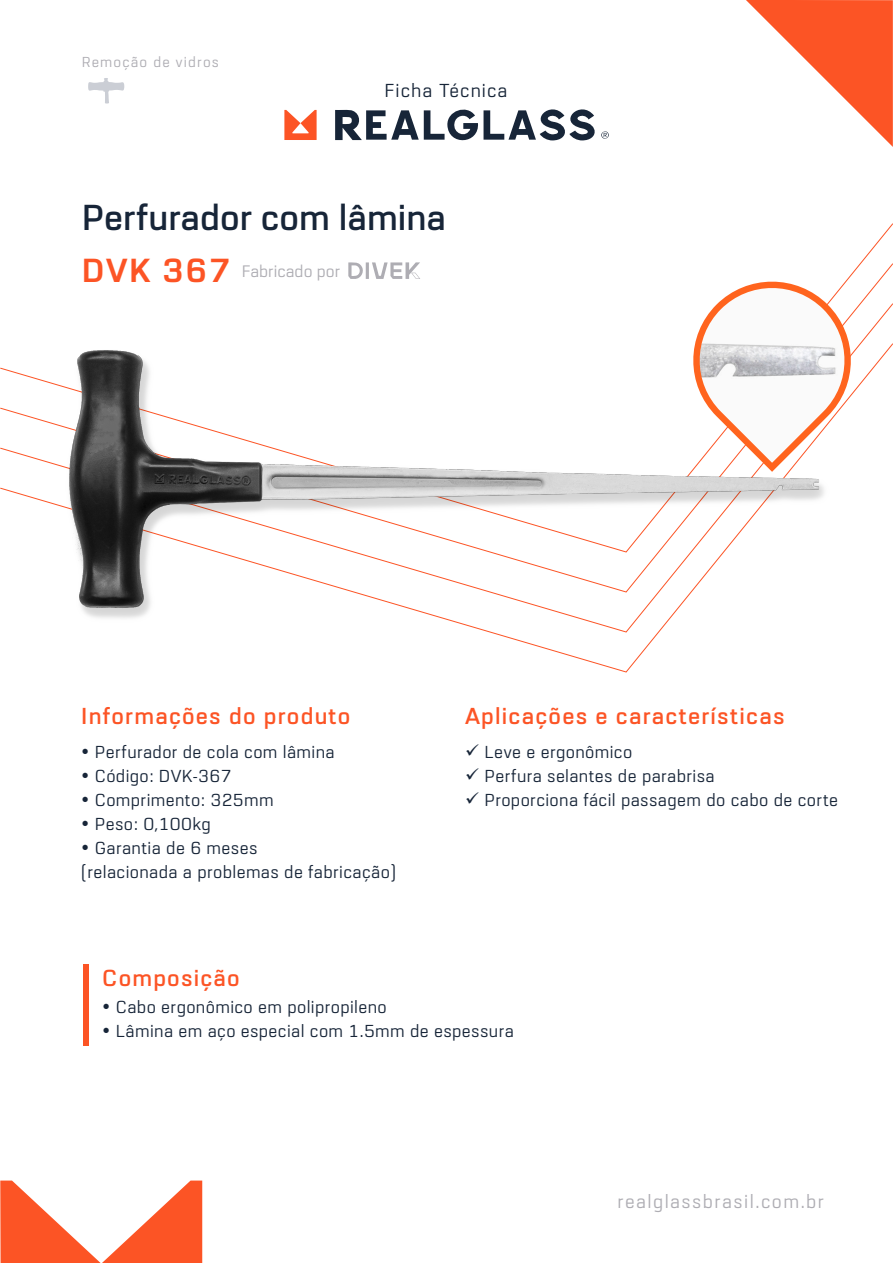
<style>
.page{position:relative;width:893px;height:1263px;background:#fff}
.page>*{position:absolute;margin:0;border:0;box-sizing:border-box;transform-origin:0 0}
.t1{font:600 37.5px "URW Dock";color:#172538}
.t2{font:700 34.65px "URW Dock";letter-spacing:.05em;color:#fc5425}
.t3{font:600 24px "URW Dock";letter-spacing:.05em;color:#fc5425}
.t4{font:19.5px "URW Dock";letter-spacing:.075em;color:#aeadb3}
.t5{font:19.5px "URW Dock";letter-spacing:.05em;color:#172538}
.t6{font:18px/24px "URW Dock";letter-spacing:.02em;color:#172538}
.t7{font:17.25px "URW Dock";color:#aeadb3}
.t8{font:15px "URW Dock";letter-spacing:.075em;color:#aeadb3}
</style>
<div class="page">
<svg style="left:88px;top:78px;width:36px;height:26px"></svg>
<svg style="left:746px;top:0;width:147px;height:147px"></svg>
<div style="left:83px;top:964px;width:6px;height:82px;background:#fc5425"></div>
<svg style="left:348px;top:262px;width:72px;height:17px"></svg>
<svg style="left:335px;top:109px;width:274px;height:32px"></svg>
<svg style="left:284px;top:110px;width:33px;height:30px"></svg>
<svg style="left:0;top:1180px;width:202px;height:83px"></svg>
<img style="left:49px;top:350px;width:775px;height:323px">
<svg style="left:680px;top:268px;width:184px;height:208px"></svg>
<p class="t8" style="left:82px;top:52px;width:139px">Remoção de vidros</p>
<p class="t5" style="left:385px;top:78px;width:124px">Ficha Técnica</p>
<h1 class="t1" style="left:82px;top:193px;width:366px">Perfurador com lâmina</h1>
<h2 class="t2" style="left:82px;top:247px;width:150px">DVK 367</h2>
<p class="t7" style="left:242px;top:260px;width:100px">Fabricado por</p>
<h3 class="t3" style="left:81px;top:699px;width:271px">Informações do produto</h3>
<p class="t6" style="left:81px;top:739px;width:255px">• Perfurador de cola com lâmina</p>
<p class="t6" style="left:81px;top:763px;width:152px">• Código: DVK-367</p>
<p class="t6" style="left:81px;top:787px;width:194px">• Comprimento: 325mm</p>
<p class="t6" style="left:81px;top:811px;width:131px">• Peso: 0,100kg</p>
<p class="t6" style="left:81px;top:835px;width:316px">• Garantia de 6 meses<br>(relacionada a problemas de fabricação)</p>
<h3 class="t3" style="left:102px;top:962px;width:139px">Composição</h3>
<h3 class="t3" style="left:465px;top:700px;width:321px">Aplicações e características</h3>
<p class="t6" style="left:465px;top:739px;width:169px">✓ Leve e ergonômico</p>
<p class="t6" style="left:465px;top:763px;width:251px">✓ Perfura selantes de parabrisa</p>
<p class="t6" style="left:465px;top:787px;width:375px">✓ Proporciona fácil passagem do cabo de corte</p>
<p class="t6" style="left:102px;top:994px;width:286px">• Cabo ergonômico em polipropileno</p>
<p class="t6" style="left:102px;top:1018px;width:413px">• Lâmina em aço especial com 1.5mm de espessura</p>
<p class="t4" style="left:617px;top:1188px;width:208px">realglassbrasil.com.br</p>
</div>
